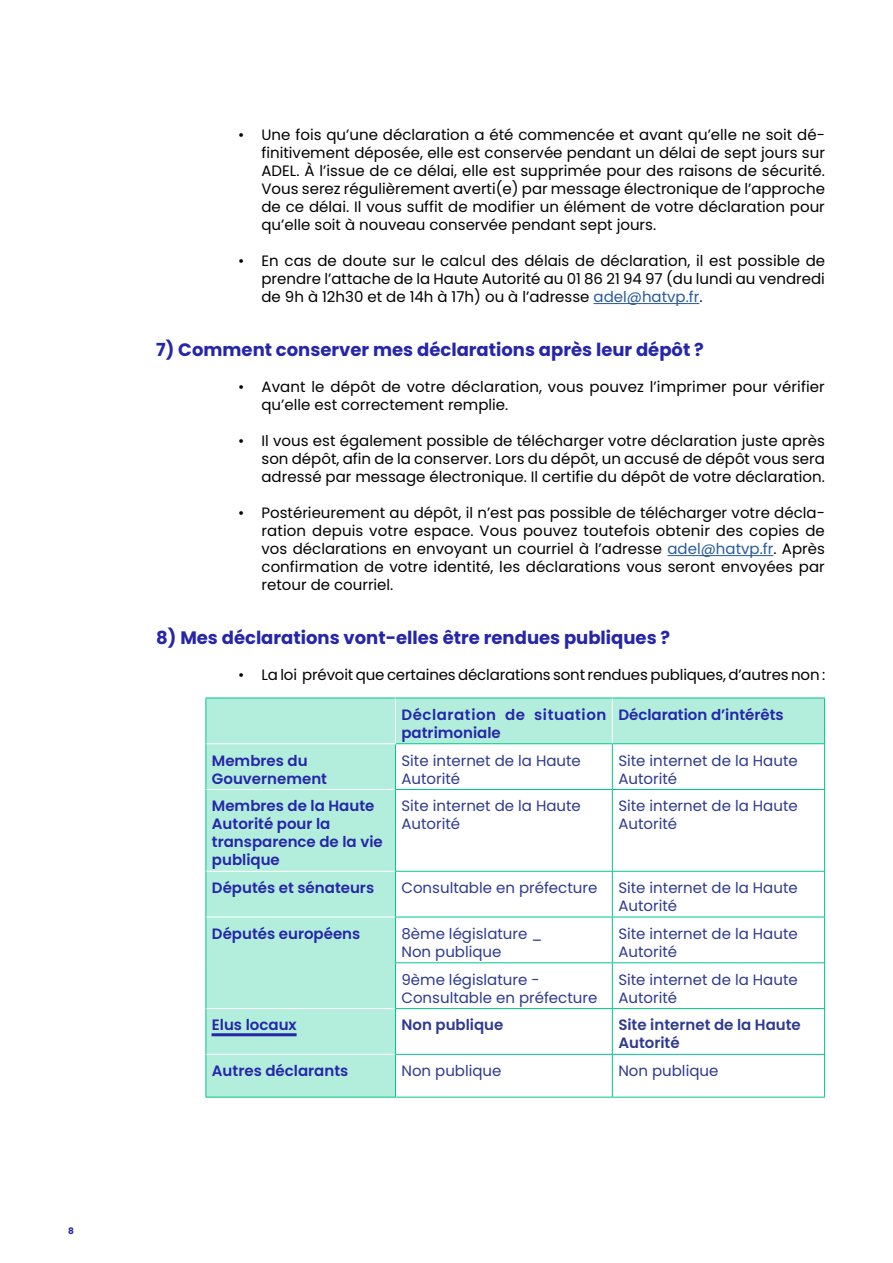
<style>
.page{position:relative;width:893px;height:1263px;background:#fff}
.page>*{position:absolute;margin:0;border:0;box-sizing:border-box;transform-origin:0 0}
.t1{font:700 18px "Poppins";color:#2526a9}
.t2{font:15px/18px "Poppins";color:#000;text-align:justify}
.t3{font:15px/18px "Poppins";color:#2e3a8f}
.t4{font:600 15px/18px "Poppins";color:#2526a9}
.t5{font:600 15px/18px "Poppins";color:#2e3a8f}
.t6{font:600 15px/18px "Poppins";letter-spacing:.035em;color:#2526a9}
.t7{font:700 9px "Poppins";color:#2526a9}
.s1{color:#275b9b}
</style>
<div class="page">
<hr style="left:593px;top:303px;width:106px;height:1px;background:#275b9b">
<hr style="left:667px;top:555px;width:106px;height:1px;background:#275b9b">
<svg style="left:207px;top:699px;width:617px;height:398px"></svg>
<hr style="left:206px;top:698px;width:189px;height:1px;background:#00c78b">
<hr style="left:206px;top:698px;width:1px;height:46px;background:#00c78b">
<hr style="left:395px;top:698px;width:217px;height:1px;background:#00c78b">
<hr style="left:612px;top:698px;width:213px;height:1px;background:#00c78b">
<hr style="left:824px;top:698px;width:1px;height:45px;background:#00c78b">
<hr style="left:206px;top:744px;width:1px;height:45px;background:#00c78b">
<hr style="left:396px;top:743px;width:216px;height:1px;background:#00c78b">
<hr style="left:395px;top:744px;width:1px;height:45px;background:#00c78b">
<hr style="left:612px;top:743px;width:213px;height:1px;background:#00c78b">
<hr style="left:612px;top:744px;width:1px;height:45px;background:#00c78b">
<hr style="left:824px;top:744px;width:1px;height:45px;background:#00c78b">
<hr style="left:206px;top:789px;width:1px;height:82px;background:#00c78b">
<hr style="left:395px;top:789px;width:217px;height:1px;background:#00c78b">
<hr style="left:395px;top:790px;width:1px;height:81px;background:#00c78b">
<hr style="left:612px;top:789px;width:213px;height:1px;background:#00c78b">
<hr style="left:612px;top:790px;width:1px;height:81px;background:#00c78b">
<hr style="left:824px;top:790px;width:1px;height:81px;background:#00c78b">
<hr style="left:206px;top:871px;width:1px;height:46px;background:#00c78b">
<hr style="left:395px;top:871px;width:217px;height:1px;background:#00c78b">
<hr style="left:395px;top:872px;width:1px;height:45px;background:#00c78b">
<hr style="left:612px;top:871px;width:213px;height:1px;background:#00c78b">
<hr style="left:612px;top:872px;width:1px;height:45px;background:#00c78b">
<hr style="left:824px;top:872px;width:1px;height:45px;background:#00c78b">
<hr style="left:206px;top:917px;width:1px;height:46px;background:#00c78b">
<hr style="left:206px;top:963px;width:1px;height:45px;background:#00c78b">
<hr style="left:395px;top:917px;width:217px;height:1px;background:#00c78b">
<hr style="left:395px;top:917px;width:1px;height:45px;background:#00c78b">
<hr style="left:612px;top:917px;width:213px;height:1px;background:#00c78b">
<hr style="left:612px;top:917px;width:1px;height:45px;background:#00c78b">
<hr style="left:824px;top:917px;width:1px;height:45px;background:#00c78b">
<hr style="left:395px;top:962px;width:217px;height:1px;background:#00c78b">
<hr style="left:395px;top:963px;width:1px;height:45px;background:#00c78b">
<hr style="left:612px;top:962px;width:213px;height:1px;background:#00c78b">
<hr style="left:612px;top:963px;width:1px;height:45px;background:#00c78b">
<hr style="left:824px;top:963px;width:1px;height:45px;background:#00c78b">
<hr style="left:206px;top:1008px;width:1px;height:46px;background:#00c78b">
<hr style="left:395px;top:1008px;width:217px;height:1px;background:#00c78b">
<hr style="left:395px;top:1009px;width:1px;height:45px;background:#00c78b">
<hr style="left:612px;top:1008px;width:213px;height:1px;background:#00c78b">
<hr style="left:612px;top:1009px;width:1px;height:45px;background:#00c78b">
<hr style="left:824px;top:1009px;width:1px;height:45px;background:#00c78b">
<hr style="left:206px;top:1054px;width:1px;height:43px;background:#00c78b">
<hr style="left:395px;top:1054px;width:217px;height:1px;background:#00c78b">
<hr style="left:395px;top:1055px;width:1px;height:42px;background:#00c78b">
<hr style="left:612px;top:1054px;width:213px;height:1px;background:#00c78b">
<hr style="left:612px;top:1055px;width:1px;height:42px;background:#00c78b">
<hr style="left:824px;top:1055px;width:1px;height:42px;background:#00c78b">
<hr style="left:206px;top:1097px;width:189px;height:1px;background:#00c78b">
<hr style="left:395px;top:1097px;width:217px;height:1px;background:#00c78b">
<hr style="left:612px;top:1097px;width:213px;height:1px;background:#00c78b">
<hr style="left:206px;top:743px;width:190px;height:1px;background:#fff">
<hr style="left:206px;top:789px;width:189px;height:1px;background:#fff">
<hr style="left:206px;top:871px;width:189px;height:1px;background:#fff">
<hr style="left:206px;top:917px;width:189px;height:1px;background:#fff">
<hr style="left:206px;top:1008px;width:189px;height:1px;background:#fff">
<hr style="left:206px;top:1054px;width:189px;height:1px;background:#fff">
<hr style="left:395px;top:698px;width:1px;height:45px;background:#fff">
<hr style="left:612px;top:698px;width:1px;height:45px;background:#fff">
<hr style="left:212px;top:1033px;width:85px;height:3px;background:#2526a9">
<p class="t7" style="left:68px;top:1225px;width:7px">8</p>
<p class="t2" style="left:261px;top:126px;width:565px;text-indent:-23px">• Une fois qu’une déclaration a été commencée et avant qu’elle ne soit dé&shy;finitivement déposée, elle est conservée pendant un délai de sept jours sur ADEL. À l’issue de ce délai, elle est supprimée pour des raisons de sécurité.<br>Vous serez régulièrement averti(e) par message électronique de l’approche de ce délai. Il vous suffit de modifier un élément de votre déclaration pour qu’elle soit à nouveau conservée pendant sept jours.</p>
<p class="t2" style="left:261px;top:252px;width:565px">En cas de doute sur le calcul des délais de déclaration, il est possible de prendre l’attache de la Haute Autorité au 01 86 21 94 97 (du lundi au vendredi de 9h à 12h30 et de 14h à 17h) ou à l’adresse <span class="s1">adel@hatvp.fr</span>.</p>
<p class="t2" style="left:238px;top:252px;width:8px">•</p>
<p class="t1" style="left:156px;top:339px;width:549px">7) Comment conserver mes déclarations après leur dépôt ?</p>
<p class="t2" style="left:261px;top:378px;width:565px;text-indent:-23px">• Avant le dépôt de votre déclaration, vous pouvez l’imprimer pour vérifier qu’elle est correctement remplie.</p>
<p class="t2" style="left:261px;top:432px;width:565px">Il vous est également possible de télécharger votre déclaration juste après son dépôt, afin de la conserver. Lors du dépôt, un accusé de dépôt vous sera adressé par message électronique. Il certifie du dépôt de votre déclaration.</p>
<p class="t2" style="left:261px;top:504px;width:565px">Postérieurement au dépôt, il n’est pas possible de télécharger votre décla&shy;ration depuis votre espace. Vous pouvez toutefois obtenir des copies de vos déclarations en envoyant un courriel à l’adresse <span class="s1">adel@hatvp.fr</span>. Après confirmation de votre identité, les déclarations vous seront envoyées par retour de courriel.</p>
<p class="t2" style="left:238px;top:432px;width:8px">•</p>
<p class="t2" style="left:238px;top:504px;width:8px">•</p>
<p class="t1" style="left:156px;top:627px;width:515px">8) Mes déclarations vont-elles être rendues publiques ?</p>
<p class="t2" style="left:238px;top:666px;width:8px">•</p>
<p class="t2" style="left:261px;top:666px;width:565px">La loi prévoit que certaines déclarations sont rendues publiques, d’autres non :</p>
<p class="t6" style="left:401px;top:705px;width:206px">Déclaration de situation patrimoniale</p>
<p class="t4" style="left:618px;top:705px;width:167px">Déclaration d’intérêts</p>
<p class="t4" style="left:212px;top:751px;width:117px">Membres du<br>Gouvernement</p>
<p class="t3" style="left:401px;top:751px;width:181px">Site internet de la Haute<br>Autorité</p>
<p class="t3" style="left:618px;top:751px;width:181px">Site internet de la Haute<br>Autorité</p>
<p class="t4" style="left:212px;top:797px;width:172px">Membres de la Haute<br>Autorité pour la transparence de la vie publique</p>
<p class="t3" style="left:401px;top:797px;width:181px">Site internet de la Haute<br>Autorité</p>
<p class="t3" style="left:618px;top:797px;width:181px">Site internet de la Haute<br>Autorité</p>
<p class="t4" style="left:212px;top:879px;width:164px">Députés et sénateurs</p>
<p class="t3" style="left:401px;top:879px;width:197px">Consultable en préfecture</p>
<p class="t3" style="left:618px;top:879px;width:181px">Site internet de la Haute<br>Autorité</p>
<p class="t4" style="left:212px;top:924px;width:150px">Députés européens</p>
<p class="t3" style="left:401px;top:924px;width:142px">8ème législature _<br>Non publique</p>
<p class="t3" style="left:618px;top:924px;width:181px">Site internet de la Haute<br>Autorité</p>
<p class="t3" style="left:401px;top:970px;width:197px">9ème législature -<br>Consultable en préfecture</p>
<p class="t3" style="left:618px;top:970px;width:181px">Site internet de la Haute<br>Autorité</p>
<p class="t4" style="left:212px;top:1016px;width:86px">Elus locaux</p>
<p class="t5" style="left:401px;top:1016px;width:104px">Non publique</p>
<p class="t5" style="left:618px;top:1016px;width:184px">Site internet de la Haute<br>Autorité</p>
<p class="t4" style="left:212px;top:1062px;width:138px">Autres déclarants</p>
<p class="t3" style="left:401px;top:1062px;width:102px">Non publique</p>
<p class="t3" style="left:618px;top:1062px;width:102px">Non publique</p>
</div>
